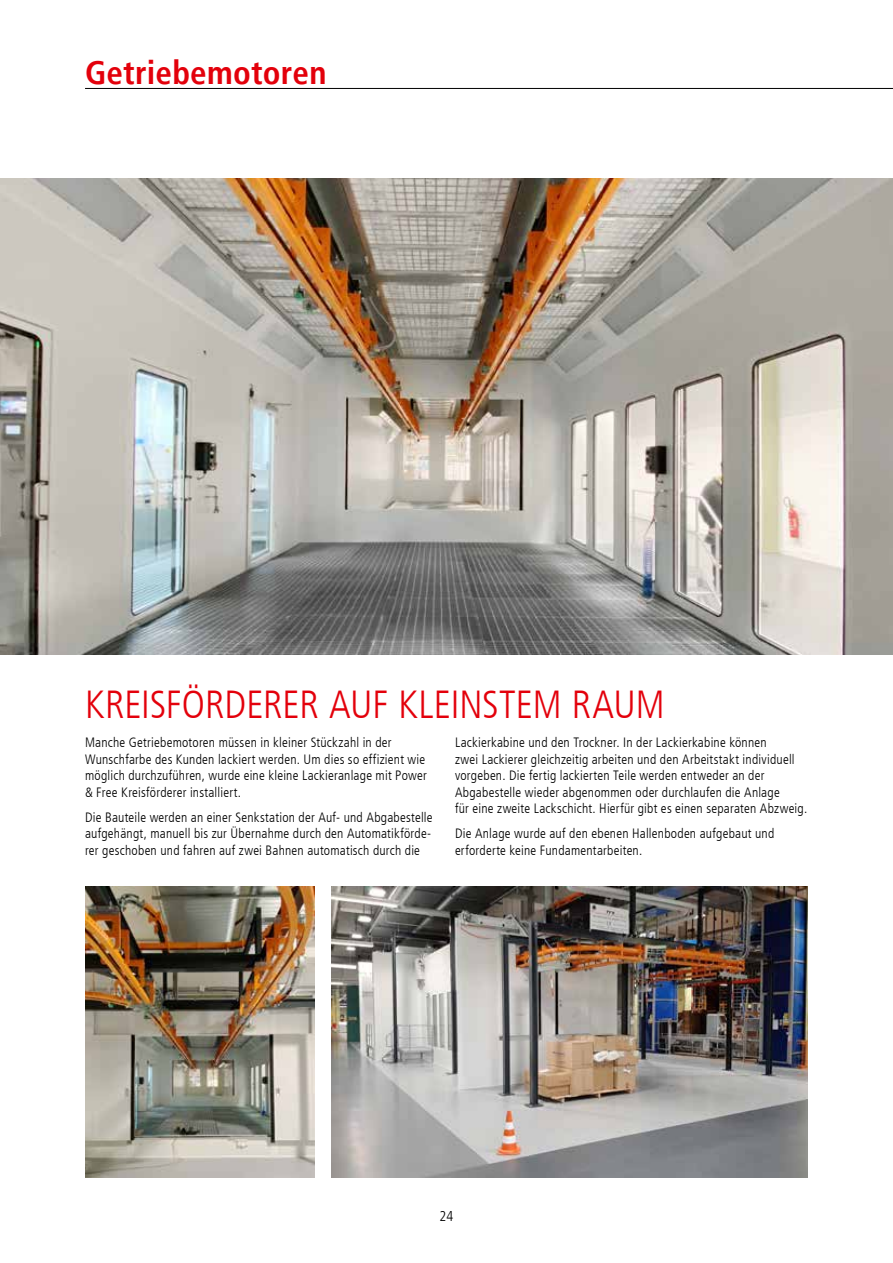
<style>
.page{position:relative;width:893px;height:1263px;background:#fff}
.page>*{position:absolute;margin:0;border:0;box-sizing:border-box;transform-origin:0 0}
.t1{font:300 condensed 39px "Frutiger";color:#e3000b}
.t2{font:700 condensed 33px "Frutiger";letter-spacing:.005em;color:#e3000b}
.t3{font:300 condensed 14.25px "Frutiger";color:#000}
.t4{font:300 condensed 13.5px/16.5px "Frutiger";letter-spacing:.015em;color:#000}
</style>
<div class="page">
<hr style="left:85px;top:88px;width:808px;height:1px;background:#000">
<img style="left:0;top:179px;width:893px;height:476px">
<img style="left:332px;top:887px;width:476px;height:291px">
<img style="left:85px;top:887px;width:230px;height:291px">
<h2 class="t2" style="left:85px;top:53px;width:243px">Getriebemotoren</h2>
<h1 class="t1" style="left:85px;top:682px;width:581px">KREISFÖRDERER AUF KLEINSTEM RAUM</h1>
<p class="t4" style="left:85px;top:735px;width:343px">Manche Getriebemotoren müssen in kleiner Stückzahl in der Wunschfarbe des Kunden lackiert werden. Um dies so effizient wie möglich durchzuführen, wurde eine kleine Lackieranlage mit Power &amp; Free Kreisförderer installiert.</p>
<p class="t4" style="left:85px;top:809px;width:349px;text-align:justify">Die Bauteile werden an einer Senkstation der Auf- und Abgabestelle aufgehängt, manuell bis zur Übernahme durch den Automatikförde&shy;rer geschoben und fahren auf zwei Bahnen automatisch durch die</p>
<p class="t4" style="left:455px;top:735px;width:354px">Lackierkabine und den Trockner. In der Lackierkabine können<br>zwei Lackierer gleichzeitig arbeiten und den Arbeitstakt individuell vorgeben. Die fertig lackierten Teile werden entweder an der Abgabestelle wieder abgenommen oder durchlaufen die Anlage<br>für eine zweite Lackschicht. Hierfür gibt es einen separaten Abzweig.</p>
<p class="t4" style="left:455px;top:826px;width:321px">Die Anlage wurde auf den ebenen Hallenboden aufgebaut und erforderte keine Fundamentarbeiten.</p>
<p class="t3" style="left:439px;top:1207px;width:15px">24</p>
</div>
